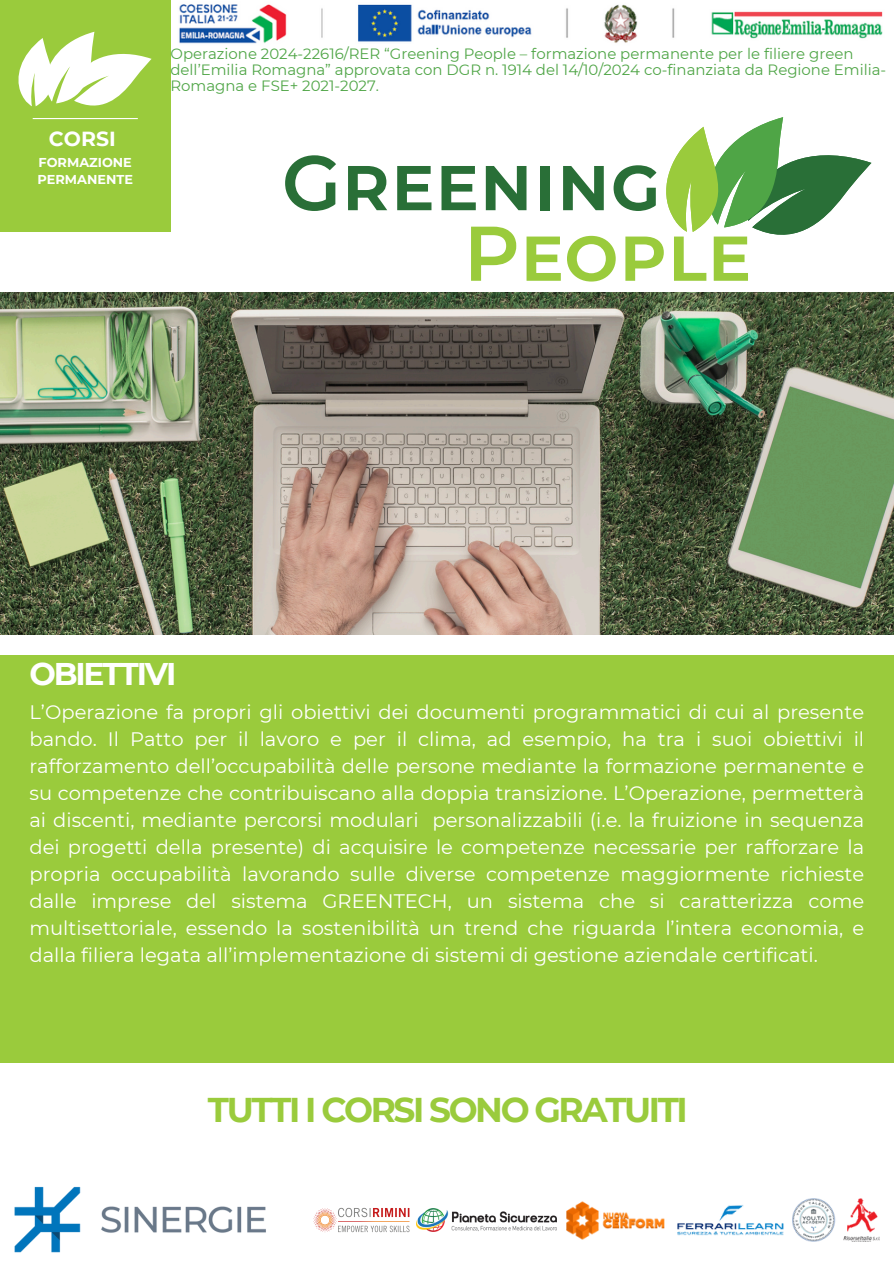
<style>
.page{position:relative;width:894px;height:1264px;background:#fff}
.page>*{position:absolute;margin:0;border:0;box-sizing:border-box;transform-origin:0 0}
.t1{font:700 34.35px "Montserrat";letter-spacing:-.07em;color:#9acb3c}
.t2{font:700 31.35px "Montserrat";letter-spacing:-.07em;color:#fff}
.t3{font:700 20.4px "Montserrat";color:#fff}
.t4{font:19.5px/27px "Montserrat";color:#fff;text-align:justify}
.t5{font:14.85px/16.2px "Montserrat";color:#4fa546}
.t6{font:700 12.9px/17.1px "Montserrat";color:#fff}
</style>
<div class="page">
<img style="left:0;top:292px;width:893px;height:342px">
<div style="left:0;top:655px;width:893px;height:407px;background:#9acb3c"></div>
<img style="left:179px;top:4px;width:704px;height:40px">
<svg style="left:348px;top:166px;width:39px;height:44px"></svg>
<svg style="left:397px;top:166px;width:34px;height:44px"></svg>
<svg style="left:285px;top:155px;width:51px;height:56px"></svg>
<svg style="left:441px;top:117px;width:430px;height:164px"></svg>
<img style="left:14px;top:1186px;width:252px;height:66px">
<img style="left:416px;top:1208px;width:140px;height:23px">
<img style="left:313px;top:1207px;width:97px;height:26px">
<img style="left:566px;top:1201px;width:99px;height:39px">
<img style="left:677px;top:1205px;width:107px;height:30px">
<img style="left:792px;top:1198px;width:87px;height:43px">
<div style="left:0;top:0;width:170px;height:232px;background:#9acb3c"></div>
<hr style="left:33px;top:118px;width:105px;height:1px;background:#fff">
<svg style="left:18px;top:32px;width:133px;height:75px"></svg>
<p class="t3" style="left:49px;top:127px;width:68px">CORSI</p>
<p class="t6" style="left:37px;top:154px;width:97px">FORMAZIONE<br>PERMANENTE</p>
<h4 class="t5" style="left:170px;top:46px;width:717px">Operazione 2024-22616/RER “Greening People – formazione permanente per le filiere green dell’Emilia Romagna” approvata con DGR n. 1914 del 14/10/2024 co-finanziata da Regione Emilia-<br>Romagna e FSE+ 2021-2027.</h4>
<p class="t2" style="left:29px;top:654px;width:148px">OBIETTIVI</p>
<p class="t4" style="left:29px;top:698px;width:836px">L’Operazione fa propri gli obiettivi dei documenti programmatici di cui al presente bando. Il Patto per il lavoro e per il clima, ad esempio, ha tra i suoi obiettivi il rafforzamento dell’occupabilità delle persone mediante la formazione permanente e su competenze che contribuiscano alla doppia transizione. L’Operazione, permetterà ai discenti, mediante percorsi modulari personalizzabili (i.e. la fruizione in sequenza dei progetti della presente) di acquisire le competenze necessarie per rafforzare la propria occupabilità lavorando sulle diverse competenze maggiormente richieste dalle imprese del sistema GREENTECH, un sistema che si caratterizza come multisettoriale, essendo la sostenibilità un trend che riguarda l’intera economia, e dalla filiera legata all’implementazione di sistemi di gestione aziendale certificati.</p>
<h2 class="t1" style="left:208px;top:1089px;width:481px">TUTTI I CORSI SONO GRATUITI</h2>
</div>
